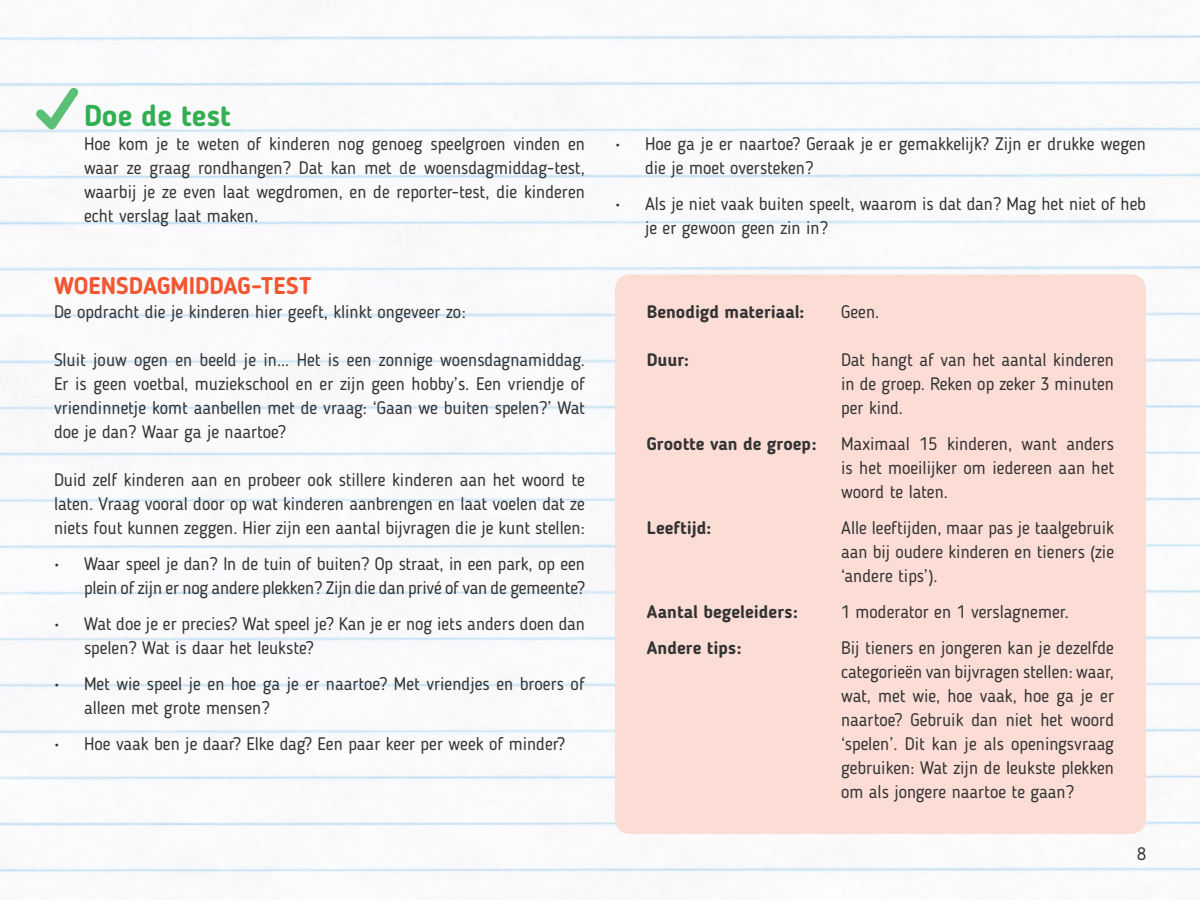
<style>
.page{position:relative;width:1200px;height:900px;background:#fff}
.page>*{position:absolute;margin:0;border:0;box-sizing:border-box;transform-origin:0 0}
.t1{font:700 30px "Blogger Sans";color:#32af52}
.t2{font:700 24px "Blogger Sans";color:#f25733}
.t3{font:18px/24px "Blogger Sans";color:#333;text-align:justify}
.t4{font:700 18px "Blogger Sans";color:#333}
</style>
<div class="page">
<div style="left:615px;top:274px;width:531px;height:560px;background:#fcddd6;border-radius:15px"></div>
<svg style="left:36px;top:87px;width:43px;height:42px"></svg>
<h1 class="t1" style="left:84px;top:97px;width:148px">Doe de test</h1>
<p class="t3" style="left:84px;top:132px;width:503px">Hoe kom je te weten of kinderen nog genoeg speelgroen vinden en waar ze graag rondhangen? Dat kan met de woensdagmiddag-test, waarbij je ze even laat wegdromen, en de reporter-test, die kinderen echt verslag laat maken.</p>
<h2 class="t2" style="left:54px;top:271px;width:259px">WOENSDAGMIDDAG-TEST</h2>
<p class="t3" style="left:54px;top:300px;width:413px">De opdracht die je kinderen hier geeft, klinkt ongeveer zo:</p>
<p class="t3" style="left:54px;top:348px;width:533px">Sluit jouw ogen en beeld je in... Het is een zonnige woensdagnamiddag.<br>Er is geen voetbal, muziekschool en er zijn geen hobby’s. Een vriendje of vriendinnetje komt aanbellen met de vraag: ‘Gaan we buiten spelen?’ Wat doe je dan? Waar ga je naartoe?</p>
<p class="t3" style="left:54px;top:468px;width:533px">Duid zelf kinderen aan en probeer ook stillere kinderen aan het woord te laten. Vraag vooral door op wat kinderen aanbrengen en laat voelen dat ze niets fout kunnen zeggen. Hier zijn een aantal bijvragen die je kunt stellen:</p>
<p class="t3" style="left:54px;top:552px;width:533px;text-align:right">• Waar speel je dan? In de tuin of buiten? Op straat, in een park, op een plein of zijn er nog andere plekken? Zijn die dan privé of van de gemeente?</p>
<p class="t3" style="left:84px;top:612px;width:503px;text-indent:-30px">• Wat doe je er precies? Wat speel je? Kan je er nog iets anders doen dan spelen? Wat is daar het leukste?</p>
<p class="t3" style="left:84px;top:672px;width:502px;text-indent:-30px">• Met wie speel je en hoe ga je er naartoe? Met vriendjes en broers of alleen met grote mensen?</p>
<p class="t3" style="left:54px;top:732px;width:513px">• Hoe vaak ben je daar? Elke dag? Een paar keer per week of minder?</p>
<p class="t3" style="left:645px;top:132px;width:503px;text-indent:-30px">• Hoe ga je er naartoe? Geraak je er gemakkelijk? Zijn er drukke wegen die je moet oversteken?</p>
<p class="t3" style="left:645px;top:192px;width:502px;text-indent:-30px">• Als je niet vaak buiten speelt, waarom is dat dan? Mag het niet of heb je er gewoon geen zin in?</p>
<p class="t4" style="left:647px;top:301px;width:159px">Benodigd materiaal:</p>
<p class="t3" style="left:841px;top:300px;width:40px">Geen.</p>
<p class="t4" style="left:647px;top:349px;width:44px">Duur:</p>
<p class="t3" style="left:841px;top:348px;width:275px">Dat hangt af van het aantal kinderen in de groep. Reken op zeker 3 minuten per kind.</p>
<p class="t4" style="left:647px;top:433px;width:171px">Grootte van de groep:</p>
<p class="t3" style="left:841px;top:432px;width:275px">Maximaal 15 kinderen, want anders is het moeilijker om iedereen aan het woord te laten.</p>
<p class="t4" style="left:647px;top:517px;width:66px">Leeftijd:</p>
<p class="t3" style="left:841px;top:516px;width:275px">Alle leeftijden, maar pas je taalgebruik aan bij oudere kinderen en tieners (zie ‘andere tips’).</p>
<p class="t4" style="left:647px;top:601px;width:153px">Aantal begeleiders:</p>
<p class="t3" style="left:841px;top:600px;width:229px">1 moderator en 1 verslagnemer.</p>
<p class="t4" style="left:647px;top:637px;width:96px">Andere tips:</p>
<p class="t3" style="left:841px;top:636px;width:275px">Bij tieners en jongeren kan je dezelfde categorieën van bijvragen stellen: waar, wat, met wie, hoe vaak, hoe ga je er naartoe? Gebruik dan niet het woord ‘spelen’. Dit kan je als openingsvraag gebruiken: Wat zijn de leukste plekken om als jongere naartoe te gaan?</p>
<p class="t3" style="left:1137px;top:841px;width:10px">8</p>
</div>
